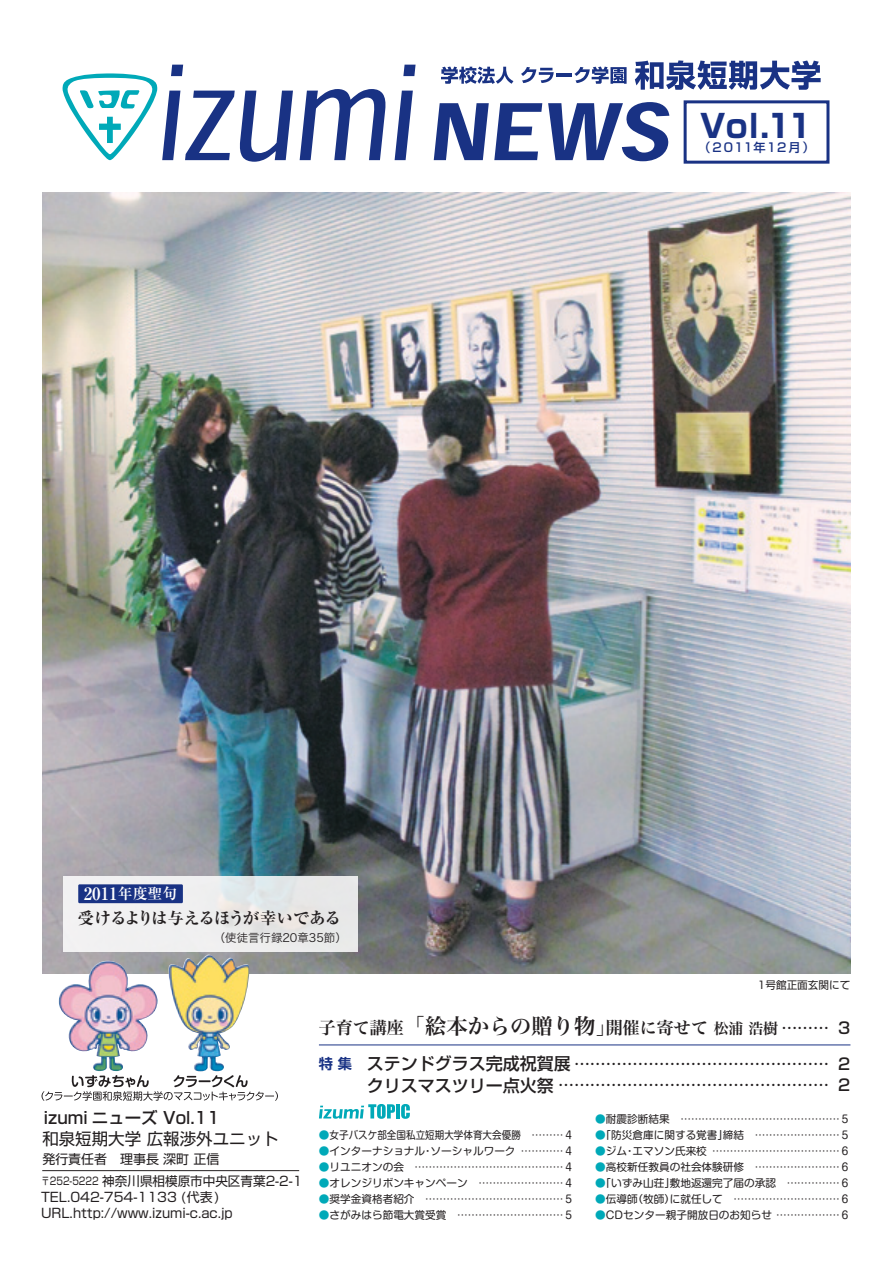
<style>
.page{position:relative;width:893px;height:1263px;background:#fff}
.page>*{position:absolute;margin:0;border:0;box-sizing:border-box;transform-origin:0 0}
.t1{font:700 31.95px "Shin Go Pro";color:#193284}
.t2{font:16.95px "Hira Min Pro W6";color:#231f20}
.t3{font:700 16.95px "Ryumin Pro";color:#fff}
.t4{font:500 16.5px "Shin Go Pro";color:#231f20}
.t5{font:16.5px "Shin Go Pro";color:#231f20}
.t6{font:700 expanded 16.2px "Ryumin Pro";letter-spacing:-.035em;color:#231f20}
.t7{font:500 15.9px/21.3px "Shin Go Pro";color:#231f20;text-align:right}
.t8{font:12.9px/22.6px "Shin Go Pro";color:#231f20}
.t9{font:500 12.15px "Shin Go Pro";letter-spacing:.085em;color:#193284}
.t10{font:11.4px "Hira Kaku Pro W3";color:#231f20}
.t11{font:10.65px "Shin M Go Pro";color:#231f20}
.t12{font:10.65px "Shin M Go Pro";color:#231f20;scale:.9 1}
.t13{font:10.65px "Shin Go Pro";color:#231f20}
.s1{font-size:14.85px}
.s2{font-size:21.3px}
.s3{font-family:"Shin Go Pro";font-weight:500;font-size:15.9px}
.s4{font-size:10.65px}
.s5{font-family:"Shin Go Pro De";font-weight:700;font-size:14.25px;color:#193284}
.s6{font-size:16.95px}
.s7{color:#00a9b8}
</style>
<div class="page">
<img style="left:42px;top:193px;width:809px;height:780px">
<hr style="left:42px;top:1170px;width:257px;height:1px;background:#231f20">
<img style="left:59px;top:954px;width:192px;height:117px">
<svg style="left:42px;top:1075px;width:236px;height:26px"></svg>
<div style="left:684px;top:100px;width:145px;height:64px;border:3px solid #193284"></div>
<svg style="left:300px;top:89px;width:86px;height:71px"></svg>
<svg style="left:395px;top:65px;width:21px;height:95px"></svg>
<svg style="left:434px;top:103px;width:108px;height:57px"></svg>
<svg style="left:548px;top:102px;width:121px;height:59px"></svg>
<svg style="left:63px;top:65px;width:230px;height:97px"></svg>
<hr style="left:319px;top:1045px;width:531px;height:1px;background:#193284">
<svg style="left:319px;top:1104px;width:76px;height:15px"></svg>
<hr style="left:396px;top:1104px;width:4px;height:14px;background:#00a9b8">
<svg style="left:401px;top:1104px;width:9px;height:15px"></svg>
<svg style="left:635px;top:60px;width:186px;height:30px"></svg>
<svg style="left:441px;top:67px;width:72px;height:17px"></svg>
<svg style="left:521px;top:67px;width:33px;height:16px"></svg>
<hr style="left:556px;top:74px;width:16px;height:3px;background:#193284">
<svg style="left:574px;top:67px;width:53px;height:17px"></svg>
<div style="left:63px;top:876px;width:295px;height:76px;background:linear-gradient(to right,#f3f3f4,#e5e6e5)"></div>
<div style="left:78px;top:884px;width:105px;height:19px;background:#193284"></div>
<h2 class="t3" style="left:84px;top:880px;width:95px">2011<span class="s1">年度聖句</span></h2>
<h3 class="t6" style="left:78px;top:905px;width:265px">受けるよりは与えるほうが幸いである</h3>
<p class="t10" style="left:214px;top:928px;width:135px">（使徒言行録20章35節）</p>
<h1 class="t1" style="left:700px;top:100px;width:115px">Vol.11</h1>
<p class="t9" style="left:698px;top:138px;width:118px">（2011年12月）</p>
<p class="t13" style="left:757px;top:976px;width:95px">1号館正面玄関にて</p>
<h2 class="t2" style="left:319px;top:1012px;width:533px">子育て講座<span class="s2">「絵本からの贈り物」</span>開催に寄せて <span class="s1">松浦 浩樹</span> <span class="s3">……… 3</span></h2>
<h3 class="t4" style="left:44px;top:1104px;width:177px">izumi ニューズ Vol.11</h3>
<h3 class="t5" style="left:42px;top:1125px;width:238px">和泉短期大学 広報渉外ユニット</h3>
<p class="t8" style="left:41px;top:1146px;width:263px">発行責任者　理事長 深町 正信<br><span class="s4">〒252-5222</span> 神奈川県相模原市中央区青葉2-2-1</p>
<p class="t8" style="left:41px;top:1188px;width:193px;line-height:16px">TEL.042-754-1133 (代表)<br>URL.http://www.izumi-c.ac.jp</p>
<h3 class="t7" style="left:319px;top:1051px;width:533px"><span class="s5">特 集</span> <span class="s6">ステンドグラス完成祝賀展</span> ………………………………………… 2<span class="s6">クリスマスツリー点火祭</span> …………………………………………… 2</h3>
<p class="t12" style="left:319px;top:1126px;width:283px"><span class="s7">●</span>女子バスケ部全国私立短期大学体育大会優勝 ……… 4</p>
<p class="t11" style="left:319px;top:1142px;width:255px"><span class="s7">●</span>インターナショナル・ソーシャルワーク ………… 4</p>
<p class="t11" style="left:319px;top:1158px;width:255px"><span class="s7">●</span>リユニオンの会 …………………………………… 4</p>
<p class="t11" style="left:319px;top:1174px;width:255px"><span class="s7">●</span>オレンジリボンキャンペーン …………………… 4</p>
<p class="t11" style="left:319px;top:1190px;width:255px"><span class="s7">●</span>奨学金資格者紹介 ………………………………… 5</p>
<p class="t11" style="left:319px;top:1206px;width:255px"><span class="s7">●</span>さがみはら節電大賞受賞 ………………………… 5</p>
<p class="t11" style="left:595px;top:1110px;width:255px"><span class="s7">●</span>耐震診断結果 ……………………………………… 5</p>
<p class="t11" style="left:595px;top:1126px;width:255px"><span class="s7">●</span>「防災倉庫に関する覚書」締結 …………………… 5</p>
<p class="t11" style="left:595px;top:1142px;width:255px"><span class="s7">●</span>ジム・エマソン氏来校 ……………………………… 6</p>
<p class="t11" style="left:595px;top:1158px;width:255px"><span class="s7">●</span>高校新任教員の社会体験研修 …………………… 6</p>
<p class="t11" style="left:595px;top:1174px;width:255px"><span class="s7">●</span>「いずみ山荘」敷地返還完了届の承認 …………… 6</p>
<p class="t11" style="left:595px;top:1190px;width:255px"><span class="s7">●</span>伝導師（牧師）に就任して ………………………… 6</p>
<p class="t11" style="left:595px;top:1206px;width:255px"><span class="s7">●</span>CDセンター親子開放日のお知らせ ……………… 6</p>
</div>
